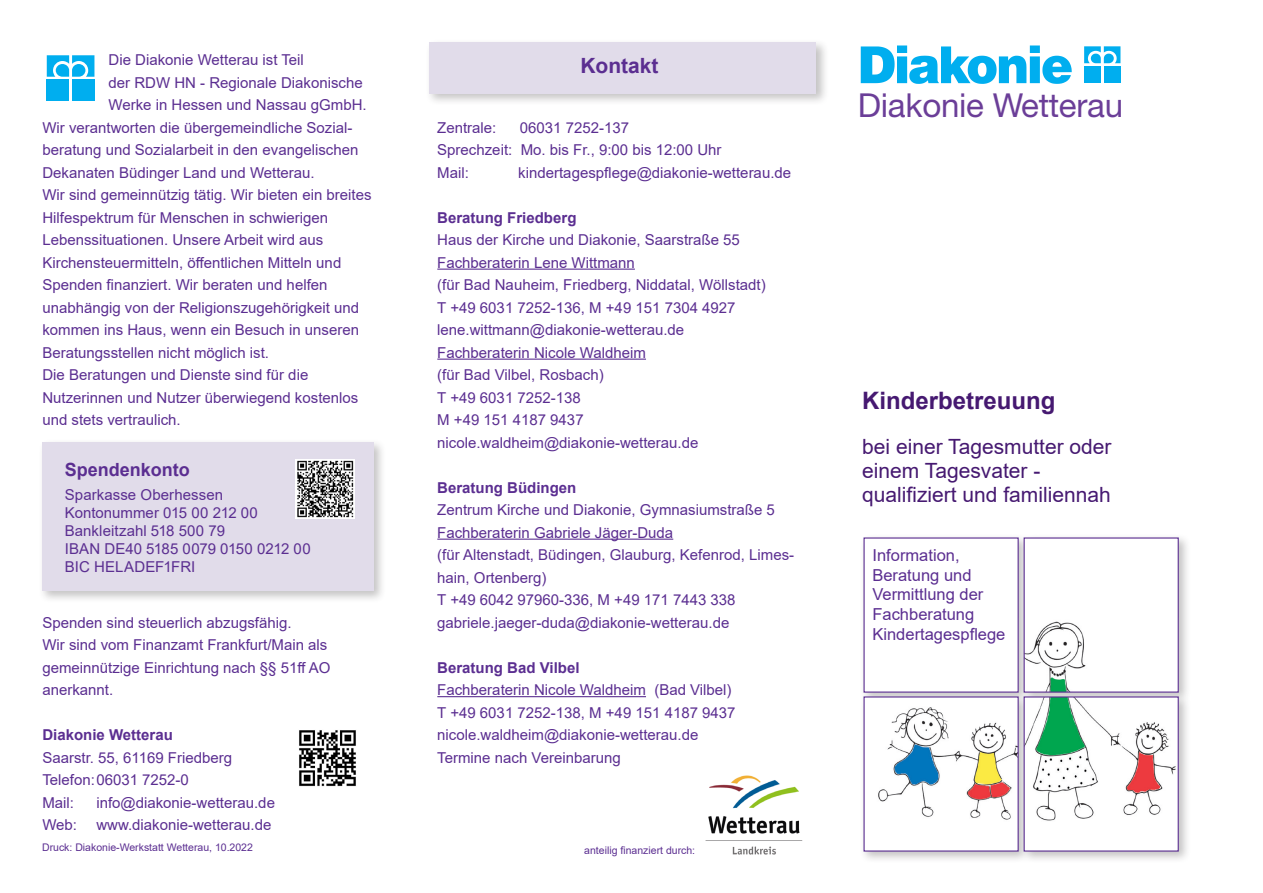
<style>
.page{position:relative;width:1263px;height:893px;background:#fff}
.page>*{position:absolute;margin:0;border:0;box-sizing:border-box;transform-origin:0 0}
.t1{font:33px "Helvetica Neue LT Std";letter-spacing:-.01em;color:#6b3e98}
.t2{font:700 24px "Arial";color:#461971}
.t3{font:21px/24px "Arial";color:#461971}
.t4{font:700 21px "Arial";color:#5b2e91}
.t5{font:700 18.15px "Arial";color:#5b2e91}
.t6{font:16.5px/19.8px "Arial";color:#5b2e91}
.t7{font:15px/22.5px "Arial";color:#5b2e91}
.t8{font:700 15px "Arial";color:#5b2e91}
.t9{font:10.5px "Arial";color:#5b2e91}
</style>
<div class="page">
<div style="left:425px;top:39px;width:404px;height:67px;background:#231f20;opacity:.27"></div>
<div style="left:429px;top:43px;width:387px;height:51px;background:#e1dcea"></div>
<hr style="left:437px;top:269px;width:198px;height:1px;background:#5b2e91">
<hr style="left:437px;top:359px;width:209px;height:1px;background:#5b2e91">
<hr style="left:437px;top:539px;width:236px;height:1px;background:#5b2e91">
<hr style="left:437px;top:696px;width:209px;height:1px;background:#5b2e91">
<img style="left:706px;top:775px;width:96px;height:80px">
<div style="left:38px;top:438px;width:349px;height:166px;background:#231f20;opacity:.27"></div>
<div style="left:43px;top:442px;width:331px;height:149px;background:#e1dcea"></div>
<div style="left:47px;top:79px;width:22px;height:21px;background:#00aeef"></div>
<div style="left:72px;top:79px;width:22px;height:21px;background:#00aeef"></div>
<svg style="left:47px;top:55px;width:47px;height:22px"></svg>
<svg style="left:1084px;top:46px;width:36px;height:17px"></svg>
<div style="left:1084px;top:66px;width:17px;height:17px;background:#00aeef"></div>
<div style="left:1104px;top:66px;width:16px;height:17px;background:#00aeef"></div>
<svg style="left:861px;top:45px;width:211px;height:39px"></svg>
<div style="left:859px;top:533px;width:332px;height:331px;background:#231f20;opacity:.27"></div>
<svg style="left:863px;top:537px;width:316px;height:315px"></svg>
<img style="left:295px;top:460px;width:60px;height:59px">
<img style="left:299px;top:730px;width:57px;height:57px">
<p class="t7" style="left:109px;top:48px;width:197px">Die Diakonie Wetterau ist Teil</p>
<p class="t7" style="left:109px;top:71px;width:256px">der RDW HN - Regionale Diakonische</p>
<p class="t7" style="left:109px;top:93px;width:260px">Werke in Hessen und Nassau gGmbH.</p>
<p class="t7" style="left:42px;top:116px;width:312px">Wir verantworten die übergemeindliche Sozial-</p>
<p class="t7" style="left:42px;top:138px;width:318px">beratung und Sozialarbeit in den evangelischen</p>
<p class="t7" style="left:42px;top:161px;width:274px">Dekanaten Büdinger Land und Wetterau.</p>
<p class="t7" style="left:42px;top:183px;width:331px">Wir sind gemeinnützig tätig. Wir bieten ein breites</p>
<p class="t7" style="left:42px;top:206px;width:287px">Hilfespektrum für Menschen in schwierigen</p>
<p class="t7" style="left:42px;top:228px;width:282px">Lebenssituationen. Unsere Arbeit wird aus</p>
<p class="t7" style="left:42px;top:251px;width:300px">Kirchensteuermitteln, öffentlichen Mitteln und</p>
<p class="t7" style="left:42px;top:273px;width:287px">Spenden finanziert. Wir beraten und helfen</p>
<p class="t7" style="left:42px;top:296px;width:318px">unabhängig von der Religionszugehörigkeit und</p>
<p class="t7" style="left:42px;top:318px;width:318px">kommen ins Haus, wenn ein Besuch in unseren</p>
<p class="t7" style="left:42px;top:341px;width:228px">Beratungsstellen nicht möglich ist.</p>
<p class="t7" style="left:42px;top:363px;width:267px">Die Beratungen und Dienste sind für die</p>
<p class="t7" style="left:42px;top:386px;width:317px">Nutzerinnen und Nutzer überwiegend kostenlos</p>
<p class="t7" style="left:42px;top:408px;width:140px">und stets vertraulich.</p>
<p class="t5" style="left:65px;top:457px;width:127px">Spendenkonto</p>
<p class="t7" style="left:65px;top:486px;width:247px;line-height:18px">Sparkasse Oberhessen<br>Kontonummer 015 00 212 00<br>Bankleitzahl 518 500 79<br>IBAN DE40 5185 0079 0150 0212 00<br>BIC HELADEF1FRI</p>
<p class="t7" style="left:42px;top:611px;width:290px">Spenden sind steuerlich abzugsfähig.<br>Wir sind vom Finanzamt Frankfurt/Main als gemeinnützige Einrichtung nach §§ 51ff AO anerkannt.</p>
<p class="t8" style="left:42px;top:724px;width:132px">Diakonie Wetterau</p>
<p class="t7" style="left:42px;top:746px;width:191px">Saarstr. 55, 61169 Friedberg<br>Telefon:06031 7252-0<br>Mail:</p>
<p class="t7" style="left:96px;top:791px;width:180px">info@diakonie-wetterau.de</p>
<p class="t7" style="left:42px;top:813px;width:36px">Web:</p>
<p class="t7" style="left:96px;top:813px;width:177px">www.diakonie-wetterau.de</p>
<p class="t9" style="left:42px;top:840px;width:212px">Druck: Diakonie-Werkstatt Wetterau, 10.2022</p>
<h3 class="t4" style="left:580px;top:50px;width:80px">Kontakt</h3>
<p class="t7" style="left:437px;top:116px;width:286px;text-indent:82px">06031 7252-137<br>Sprechzeit: Mo. bis Fr., 9:00 bis 12:00 Uhr<br>Mail:</p>
<p class="t7" style="left:437px;top:116px;width:61px">Zentrale:</p>
<p class="t7" style="left:518px;top:161px;width:274px">kindertagespflege@diakonie-wetterau.de</p>
<p class="t8" style="left:437px;top:207px;width:141px">Beratung Friedberg</p>
<p class="t7" style="left:437px;top:228px;width:330px">Haus der Kirche und Diakonie, Saarstraße 55<br>Fachberaterin Lene Wittmann<br>(für Bad Nauheim, Friedberg, Niddatal, Wöllstadt)<br>T +49 6031 7252-136, M +49 151 7304 4927 lene.wittmann@diakonie-wetterau.de Fachberaterin Nicole Waldheim<br>(für Bad Vilbel, Rosbach)<br>T +49 6031 7252-138<br>M +49 151 4187 9437 nicole.waldheim@diakonie-wetterau.de</p>
<p class="t8" style="left:437px;top:477px;width:141px">Beratung Büdingen</p>
<p class="t7" style="left:437px;top:498px;width:358px">Zentrum Kirche und Diakonie, Gymnasiumstraße 5<br>Fachberaterin Gabriele Jäger-Duda<br>(für Altenstadt, Büdingen, Glauburg, Kefenrod, Limes&shy;hain, Ortenberg)<br>T +49 6042 97960-336, M +49 171 7443 338 gabriele.jaeger-duda@diakonie-wetterau.de</p>
<p class="t8" style="left:437px;top:657px;width:144px">Beratung Bad Vilbel</p>
<p class="t7" style="left:437px;top:678px;width:300px">Fachberaterin Nicole Waldheim (Bad Vilbel)<br>T +49 6031 7252-138, M +49 151 4187 9437 nicole.waldheim@diakonie-wetterau.de Termine nach Vereinbarung</p>
<p class="t9" style="left:584px;top:843px;width:112px">anteilig finanziert durch:</p>
<h1 class="t1" style="left:858px;top:85px;width:267px">Diakonie Wetterau</h1>
<h2 class="t2" style="left:862px;top:383px;width:195px">Kinderbetreuung</h2>
<h3 class="t3" style="left:862px;top:434px;width:251px">bei einer Tagesmutter oder einem Tagesvater - qualifiziert und familiennah</h3>
<p class="t6" style="left:872px;top:545px;width:134px">Information,<br>Beratung und<br>Vermittlung der<br>Fachberatung<br>Kindertagespflege</p>
</div>
